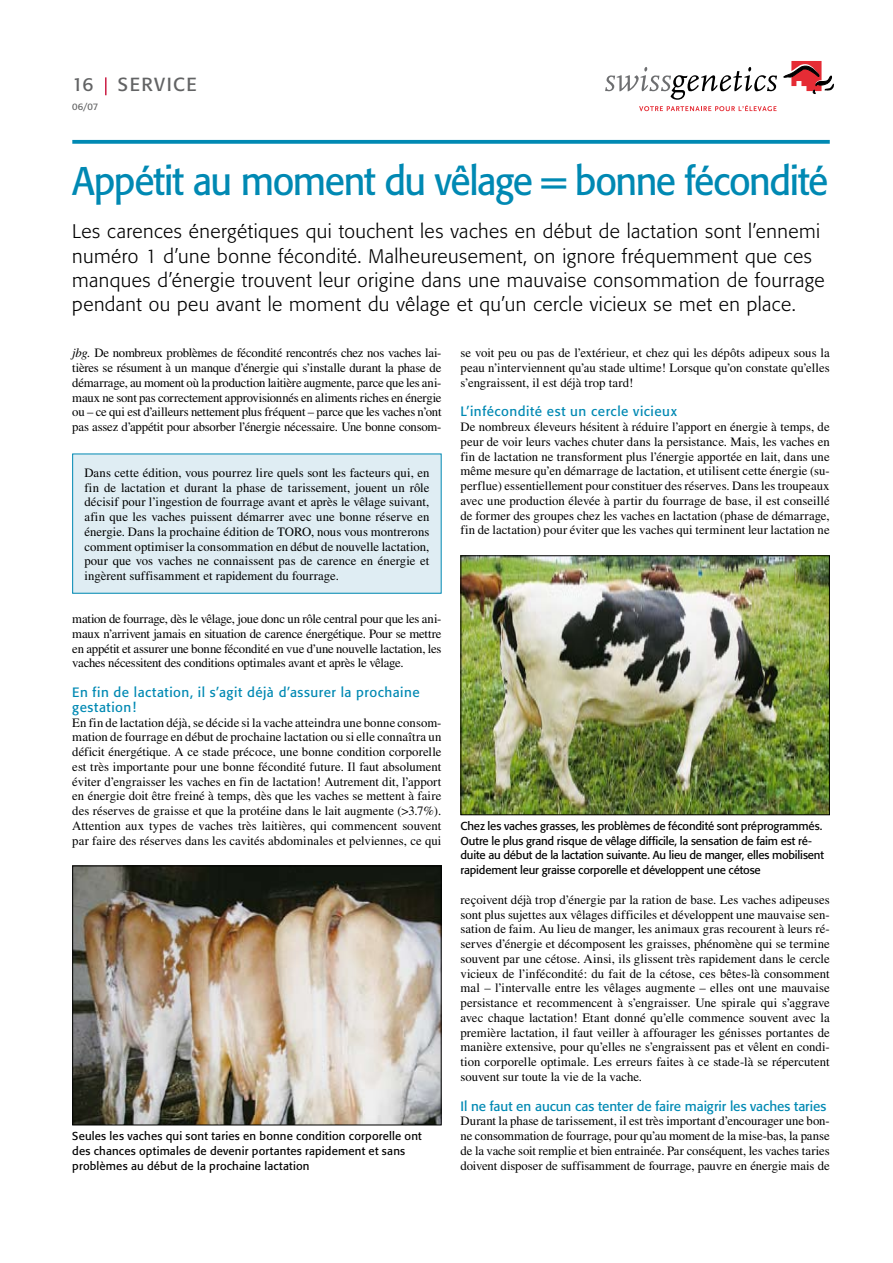
<style>
.page{position:relative;width:893px;height:1263px;background:#fff}
.page>*{position:absolute;margin:0;border:0;box-sizing:border-box;transform-origin:0 0}
.t1{font:39.6px "Formata";letter-spacing:-.04em;color:#0089b3;scale:.94 1}
.t2{font:300 19.5px/24.2px "Formata";letter-spacing:.02em;color:#000}
.t3{font:18.75px "Formata";letter-spacing:.08em;color:#626364}
.t4{font:13.5px/14.7px "Formata";letter-spacing:.035em;color:#0089b3}
.t5{font:13.5px "Formata";letter-spacing:-.005em;color:#0089b3}
.t6{font:12.75px/14.7px "Times";color:#000;text-align:justify}
.t7{font:11.4px/14.7px "Formata";letter-spacing:-.01em;color:#000}
.t8{font:11.4px/14.7px "Formata";letter-spacing:.015em;color:#000}
.t9{font:9.45px "Formata";color:#626364}
.s1{font-style:italic}
</style>
<div class="page">
<svg style="left:105px;top:77px;width:1px;height:18px"></svg>
<svg style="left:72px;top:140px;width:758px;height:4px;background:#1090b7"></svg>
<img style="left:74px;top:868px;width:365px;height:255px">
<div style="left:72px;top:866px;width:369px;height:259px;border:1px solid #000"></div>
<div style="left:73px;top:454px;width:368px;height:139px;background:#dfedf3"></div>
<img style="left:463px;top:557px;width:365px;height:256px">
<div style="left:461px;top:555px;width:369px;height:260px;border:1px solid #000"></div>
<svg style="left:783px;top:61px;width:51px;height:33px"></svg>
<svg style="left:605px;top:67px;width:172px;height:44px"></svg>
<h3 class="t3" style="left:72px;top:73px;width:23px">16</h3>
<p class="t9" style="left:72px;top:101px;width:27px">06/07</p>
<h3 class="t3" style="left:118px;top:73px;width:80px">SERVICE</h3>
<h1 class="t1" style="left:72px;top:157px;width:806px">Appétit au moment du vêlage = bonne fécondité</h1>
<p class="t2" style="left:72px;top:220px;width:754px">Les carences énergétiques qui touchent les vaches en début de lactation sont l’ennemi numéro 1 d’une bonne fécondité. Malheureusement, on ignore fréquemment que ces manques d’énergie trouvent leur origine dans une mauvaise consommation de fourrage pendant ou peu avant le moment du vêlage et qu’un cercle vicieux se met en place.</p>
<p class="t6" style="left:72px;top:346px;width:371px"><span class="s1">jbg.</span> De nombreux problèmes de fécondité rencontrés chez nos vaches lai&shy;tières se résument à un manque d’énergie qui s’installe durant la phase de démarrage, au moment où la production laitière augmente, parce que les ani&shy;maux ne sont pas correctement approvisionnés en aliments riches en énergie ou – ce qui est d’ailleurs nettement plus fréquent – parce que les vaches n’ont pas assez d’appétit pour absorber l’énergie nécessaire. Une bonne consom-</p>
<p class="t6" style="left:84px;top:465px;width:347px">Dans cette édition, vous pourrez lire quels sont les facteurs qui, en fin de lactation et durant la phase de tarissement, jouent un rôle décisif pour l’ingestion de fourrage avant et après le vêlage suivant, afin que les vaches puissent démarrer avec une bonne réserve en énergie. Dans la prochaine édition de TORO, nous vous montrerons comment optimiser la consommation en début de nouvelle lactation, pour que vos vaches ne connaissent pas de carence en énergie et ingèrent suffisamment et rapidement du fourrage.</p>
<p class="t6" style="left:72px;top:611px;width:371px">mation de fourrage, dès le vêlage, joue donc un rôle central pour que les ani&shy;maux n’arrivent jamais en situation de carence énergétique. Pour se mettre en appétit et assurer une bonne fécondité en vue d’une nouvelle lactation, les vaches nécessitent des conditions optimales avant et après le vêlage.</p>
<p class="t4" style="left:72px;top:685px;width:349px">En fin de lactation, il s’agit déjà d’assurer la prochaine gestation!</p>
<p class="t6" style="left:72px;top:715px;width:371px">En fin de lactation déjà, se décide si la vache atteindra une bonne consom&shy;mation de fourrage en début de prochaine lactation ou si elle connaîtra un déficit énergétique. A ce stade précoce, une bonne condition corporelle est très importante pour une bonne fécondité future. Il faut absolument éviter d’engraisser les vaches en fin de lactation! Autrement dit, l’apport en énergie doit être freiné à temps, dès que les vaches se mettent à faire des réserves de graisse et que la protéine dans le lait augmente (&gt;3.7%).<br>Attention aux types de vaches très laitières, qui commencent souvent par faire des réserves dans les cavités abdominales et pelviennes, ce qui</p>
<p class="t8" style="left:72px;top:1129px;width:351px">Seules les vaches qui sont taries en bonne condition corporelle ont des chances optimales de devenir portantes rapidement et sans problèmes au début de la prochaine lactation</p>
<p class="t6" style="left:461px;top:346px;width:371px">se voit peu ou pas de l’extérieur, et chez qui les dépôts adipeux sous la peau n’interviennent qu’au stade ultime! Lorsque qu’on constate qu’elles s’engraissent, il est déjà trop tard!</p>
<p class="t4" style="left:461px;top:404px;width:218px">L’infécondité est un cercle vicieux</p>
<p class="t6" style="left:461px;top:419px;width:371px">De nombreux éleveurs hésitent à réduire l’apport en énergie à temps, de peur de voir leurs vaches chuter dans la persistance. Mais, les vaches en fin de lactation ne transforment plus l’énergie apportée en lait, dans une même mesure qu’en démarrage de lactation, et utilisent cette énergie (su&shy;perflue) essentiellement pour constituer des réserves. Dans les troupeaux avec une production élevée à partir du fourrage de base, il est conseillé de former des groupes chez les vaches en lactation (phase de démarrage, fin de lactation) pour éviter que les vaches qui terminent leur lactation ne</p>
<p class="t7" style="left:461px;top:818px;width:365px">Chez les vaches grasses, les problèmes de fécondité sont préprogrammés.<br>Outre le plus grand risque de vêlage difficile, la sensation de faim est ré&shy;duite au début de la lactation suivante. Au lieu de manger, elles mobilisent rapidement leur graisse corporelle et développent une cétose</p>
<p class="t6" style="left:461px;top:892px;width:371px">reçoivent déjà trop d’énergie par la ration de base. Les vaches adipeuses sont plus sujettes aux vêlages difficiles et développent une mauvaise sen&shy;sation de faim. Au lieu de manger, les animaux gras recourent à leurs ré&shy;serves d’énergie et décomposent les graisses, phénomène qui se termine souvent par une cétose. Ainsi, ils glissent très rapidement dans le cercle vicieux de l’infécondité: du fait de la cétose, ces bêtes-là consomment mal – l’intervalle entre les vêlages augmente – elles ont une mauvaise persistance et recommencent à s’engraisser. Une spirale qui s’aggrave avec chaque lactation! Etant donné qu’elle commence souvent avec la première lactation, il faut veiller à affourager les génisses portantes de manière extensive, pour qu’elles ne s’engraissent pas et vêlent en condi&shy;tion corporelle optimale. Les erreurs faites à ce stade-là se répercutent souvent sur toute la vie de la vache.</p>
<p class="t5" style="left:461px;top:1097px;width:367px">Il ne faut en aucun cas tenter de faire maigrir les vaches taries</p>
<p class="t6" style="left:461px;top:1113px;width:371px">Durant la phase de tarissement, il est très important d’encourager une bon&shy;ne consommation de fourrage, pour qu’au moment de la mise-bas, la panse de la vache soit remplie et bien entrainée. Par conséquent, les vaches taries doivent disposer de suffisamment de fourrage, pauvre en énergie mais de</p>
</div>
